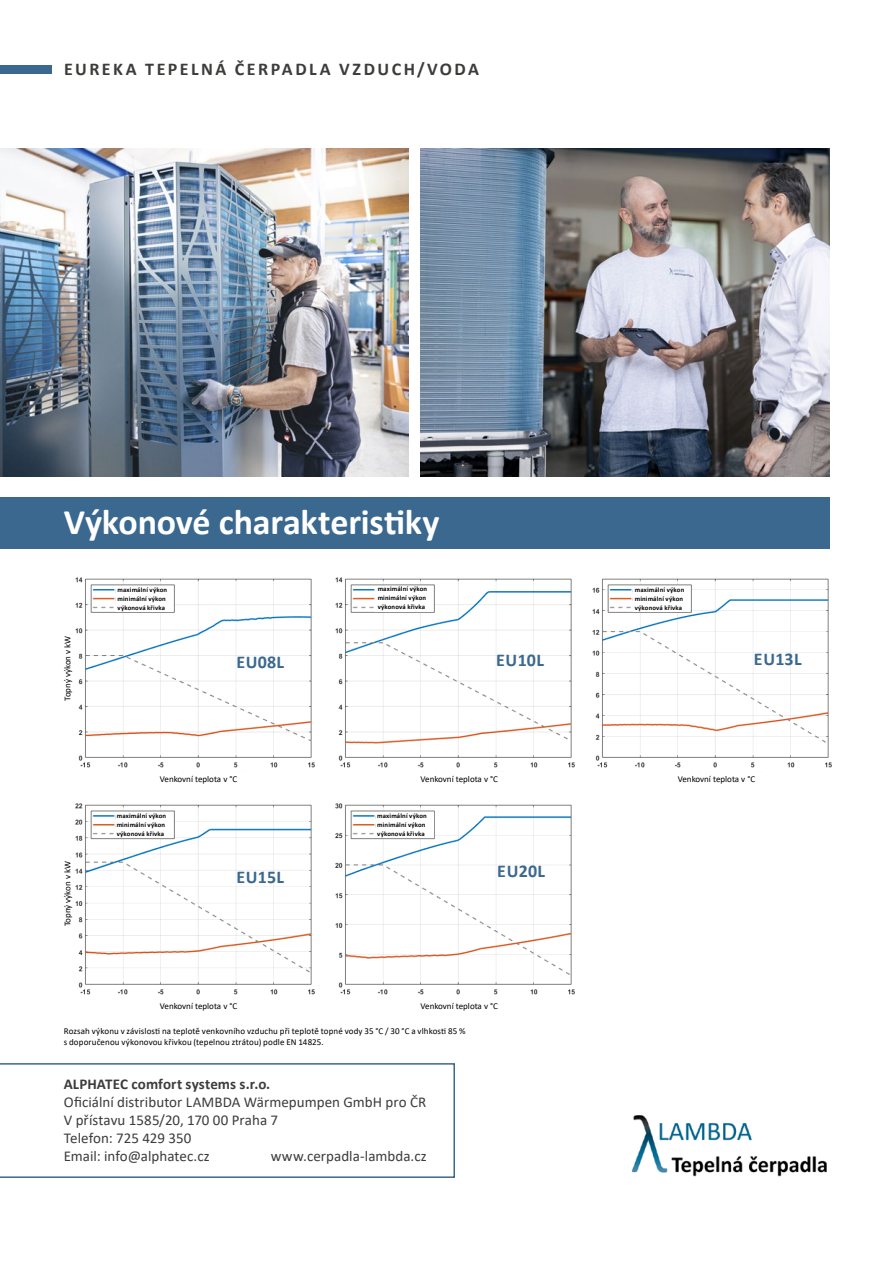
<style>
.page{position:relative;width:893px;height:1263px;background:#fff}
.page>*{position:absolute;margin:0;border:0;box-sizing:border-box;transform-origin:0 0}
.t1{font:700 36px "Calibri";letter-spacing:-.005em;color:#fff}
.t2{font:700 18px "Calibri";letter-spacing:.135em;color:#3c3c3b}
.t3{font:700 18px "Calibri";letter-spacing:.02em;color:#3a688f}
.t4{font:15px "Calibri";color:#3c3c3b}
.t5{font:700 15px "Calibri";letter-spacing:.005em;color:#3c3c3b}
.t6{font:9px "Calibri";letter-spacing:.005em;color:#000}
.t7{font:700 6.75px "Calibri";letter-spacing:.02em;color:#000}
</style>
<div class="page">
<svg style="left:0;top:1063px;width:455px;height:115px"></svg>
<div style="left:0;top:497px;width:829px;height:52px;background:#3a688f"></div>
<div style="left:0;top:65px;width:51px;height:9px;background:#3a688f"></div>
<img style="left:0;top:149px;width:408px;height:327px">
<img style="left:421px;top:149px;width:408px;height:327px">
<img style="left:75px;top:577px;width:240px;height:191px">
<img style="left:336px;top:577px;width:239px;height:191px">
<img style="left:593px;top:578px;width:239px;height:190px">
<img style="left:75px;top:803px;width:240px;height:192px">
<img style="left:336px;top:803px;width:239px;height:192px">
<img style="left:631px;top:1115px;width:196px;height:62px">
<div style="left:116px;top:586px;width:57px;height:25px;background:#fff"></div>
<div style="left:116px;top:812px;width:56px;height:26px;background:#fff"></div>
<div style="left:376px;top:586px;width:57px;height:26px;background:#fff"></div>
<div style="left:376px;top:812px;width:57px;height:26px;background:#fff"></div>
<div style="left:633px;top:586px;width:57px;height:26px;background:#fff"></div>
<p class="t2" style="left:64px;top:57px;width:416px">EUREKA TEPELNÁ ČERPADLA VZDUCH/VODA</p>
<p class="t1" style="left:64px;top:497px;width:377px">Výkonové charakteristiky</p>
<p class="t7" style="left:118px;top:585px;width:51px">maximální výkon</p>
<p class="t7" style="left:118px;top:594px;width:50px">minimální výkon</p>
<p class="t7" style="left:118px;top:603px;width:49px">výkonová křivka</p>
<p class="t7" style="left:378px;top:584px;width:51px">maximální výkon</p>
<p class="t7" style="left:378px;top:593px;width:50px">minimální výkon</p>
<p class="t7" style="left:378px;top:602px;width:49px">výkonová křivka</p>
<p class="t7" style="left:635px;top:585px;width:51px">maximální výkon</p>
<p class="t7" style="left:635px;top:594px;width:50px">minimální výkon</p>
<p class="t7" style="left:635px;top:603px;width:49px">výkonová křivka</p>
<p class="t6" style="left:61px;top:701px;width:67px;rotate:-90deg">Topný výkon v kW</p>
<p class="t6" style="left:61px;top:926px;width:67px;rotate:-90deg">Topný výkon v kW</p>
<p class="t3" style="left:236px;top:650px;width:49px">EU08L</p>
<p class="t3" style="left:496px;top:647px;width:49px">EU10L</p>
<p class="t3" style="left:754px;top:646px;width:49px">EU13L</p>
<p class="t6" style="left:160px;top:772px;width:79px">Venkovní teplota v °C</p>
<p class="t6" style="left:421px;top:772px;width:79px">Venkovní teplota v °C</p>
<p class="t6" style="left:678px;top:772px;width:79px">Venkovní teplota v °C</p>
<p class="t7" style="left:117px;top:811px;width:51px">maximální výkon</p>
<p class="t7" style="left:117px;top:820px;width:50px">minimální výkon</p>
<p class="t7" style="left:117px;top:829px;width:49px">výkonová křivka</p>
<p class="t7" style="left:377px;top:811px;width:51px">maximální výkon</p>
<p class="t7" style="left:377px;top:820px;width:50px">minimální výkon</p>
<p class="t7" style="left:377px;top:829px;width:49px">výkonová křivka</p>
<p class="t3" style="left:236px;top:864px;width:49px">EU15L</p>
<p class="t3" style="left:497px;top:858px;width:49px">EU20L</p>
<p class="t6" style="left:160px;top:999px;width:79px">Venkovní teplota v °C</p>
<p class="t6" style="left:421px;top:999px;width:79px">Venkovní teplota v °C</p>
<p class="t6" style="left:64px;top:1025px;width:403px">Rozsah výkonu v závislosti na teplotě venkovního vzduchu při teplotě topné vody 35 °C / 30 °C a vlhkosti 85 %</p>
<p class="t6" style="left:64px;top:1036px;width:262px">s doporučenou výkonovou křivkou (tepelnou ztrátou) podle EN 14825.</p>
<p class="t5" style="left:64px;top:1074px;width:208px">ALPHATEC comfort systems s.r.o.</p>
<p class="t4" style="left:64px;top:1092px;width:364px">Oficiální distributor LAMBDA Wärmepumpen GmbH pro ČR</p>
<p class="t4" style="left:64px;top:1110px;width:216px">V přístavu 1585/20, 170 00 Praha 7</p>
<p class="t4" style="left:64px;top:1128px;width:129px">Telefon: 725 429 350</p>
<p class="t4" style="left:64px;top:1146px;width:148px">Email: info@alphatec.cz</p>
<p class="t4" style="left:271px;top:1146px;width:157px">www.cerpadla-lambda.cz</p>
</div>
